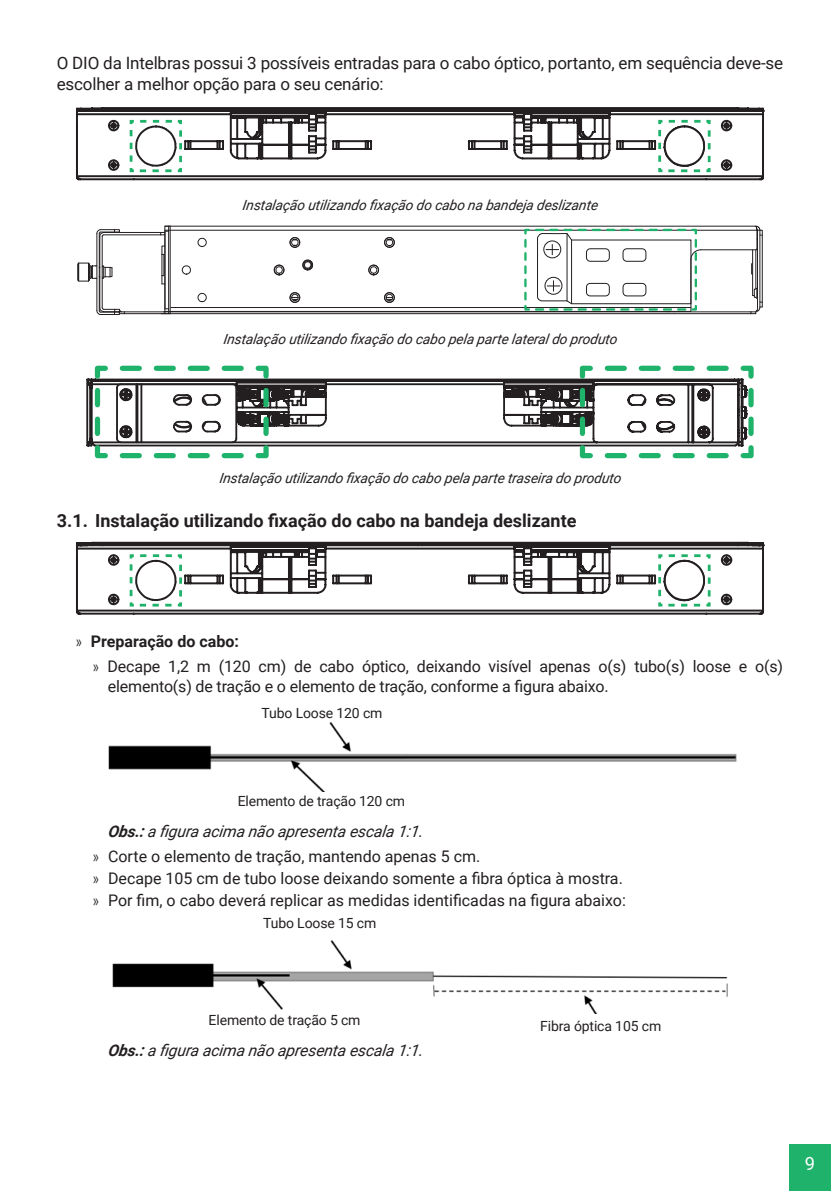
<style>
.page{position:relative;width:840px;height:1191px;background:#fff}
.page>*{position:absolute;margin:0;border:0;box-sizing:border-box;transform-origin:0 0}
.t1{font:18.2px "Roboto";color:#fff}
.t2{font:700 18px "Roboto";color:#231f20}
._0__Corpo_de_texto{font:17px/20.4px "Roboto";letter-spacing:-.01em;color:#231f20}
.t3{font:16px/20.4px "Roboto";color:#231f20}
._0__Corpo_de_texto-2{font:italic 16px "Roboto";color:#231f20}
.t4{font:700 16px "Roboto";color:#231f20}
._7__Legenda{font:italic 14px "Roboto";color:#231f20}
._7__Legenda-2{font:14px "Roboto";letter-spacing:-.01em;color:#231f20}
.s1{font-family:"Frutiger LT Std";font-weight:300;font-stretch:condensed}
.s2{font-weight:700}
</style>
<div class="page">
<div style="left:788px;top:1144px;width:42px;height:47px;background:#1eb26a"></div>
<svg style="left:76px;top:107px;width:689px;height:74px"></svg>
<svg style="left:108px;top:120px;width:11px;height:11px"></svg>
<svg style="left:108px;top:160px;width:11px;height:10px"></svg>
<svg style="left:721px;top:160px;width:10px;height:10px"></svg>
<svg style="left:721px;top:120px;width:10px;height:11px"></svg>
<svg style="left:128px;top:118px;width:55px;height:56px"></svg>
<svg style="left:656px;top:118px;width:55px;height:56px"></svg>
<hr style="left:124px;top:313px;width:41px;height:1px;background:#231f20">
<hr style="left:124px;top:311px;width:41px;height:1px;background:#231f20">
<hr style="left:102px;top:236px;width:1px;height:72px;background:#231f20">
<hr style="left:104px;top:232px;width:56px;height:1px;background:#231f20">
<hr style="left:104px;top:234px;width:56px;height:1px;background:#231f20">
<hr style="left:99px;top:233px;width:1px;height:77px;background:#231f20">
<hr style="left:96px;top:233px;width:1px;height:77px;background:#231f20">
<svg style="left:77px;top:261px;width:36px;height:22px"></svg>
<svg style="left:96px;top:229px;width:24px;height:9px"></svg>
<svg style="left:96px;top:307px;width:29px;height:8px"></svg>
<svg style="left:160px;top:225px;width:602px;height:89px"></svg>
<hr style="left:570px;top:240px;width:1px;height:64px;background:#231f20">
<svg style="left:86px;top:378px;width:662px;height:69px"></svg>
<svg style="left:577px;top:442px;width:148px;height:17px"></svg>
<svg style="left:577px;top:365px;width:18px;height:68px"></svg>
<svg style="left:607px;top:365px;width:147px;height:16px"></svg>
<svg style="left:737px;top:390px;width:17px;height:69px"></svg>
<svg style="left:92px;top:365px;width:179px;height:94px"></svg>
<svg style="left:76px;top:541px;width:689px;height:74px"></svg>
<svg style="left:108px;top:554px;width:11px;height:11px"></svg>
<svg style="left:108px;top:594px;width:11px;height:10px"></svg>
<svg style="left:721px;top:594px;width:10px;height:10px"></svg>
<svg style="left:721px;top:554px;width:10px;height:11px"></svg>
<svg style="left:128px;top:553px;width:55px;height:55px"></svg>
<svg style="left:656px;top:553px;width:55px;height:55px"></svg>
<img style="left:108px;top:722px;width:629px;height:69px">
<img style="left:112px;top:940px;width:616px;height:73px">
<p class="_0__Corpo_de_texto" style="left:57px;top:53px;width:727px">O DIO da Intelbras possui 3 possíveis entradas para o cabo óptico, portanto, em sequência deve-se escolher a melhor opção para o seu cenário:</p>
<p class="_7__Legenda" style="left:242px;top:196px;width:359px">Instalação utilizando fixação do cabo na bandeja deslizante</p>
<p class="_7__Legenda" style="left:223px;top:329px;width:398px">Instalação utilizando fixação do cabo p ela p arte lateraldo p roduto</p>
<p class="_7__Legenda" style="left:219px;top:468px;width:406px">Instalação utilizando fixação do cabo p ela p arte traseira do p roduto</p>
<p class="t2" style="left:57px;top:508px;width:521px">3.1. Instalação utilizando fixação do cabo na bandeja deslizante</p>
<p class="t4" style="left:75px;top:630px;width:165px"><span class="s1">»</span> Preparação do cabo:</p>
<p class="t3" style="left:108px;top:655px;width:676px;text-indent:-16px"><span class="s1">»</span> Decape 1,2 m (120 cm) de cabo óptico, deixando visível apenas o(s) tubo(s) loose e o(s) elemento(s) de tração e o elemento de tração, conforme a figura abaixo.</p>
<p class="_7__Legenda-2" style="left:261px;top:703px;width:122px">Tubo Loose 120 cm</p>
<p class="_7__Legenda-2" style="left:238px;top:791px;width:169px">Elemento de tração 120 cm</p>
<p class="_0__Corpo_de_texto-2" style="left:108px;top:819px;width:320px"><span class="s2">Obs.:</span>a figura acima não apresenta escala 1:1.</p>
<p class="t3" style="left:92px;top:845px;width:389px"><span class="s1">»</span> Corte o elemento de tração, mantendo apenas 5 cm.</p>
<p class="t3" style="left:92px;top:867px;width:532px"><span class="s1">»</span> Decape 105 cm de tubo loose deixando somente a fibra óptica à mostra.</p>
<p class="t3" style="left:92px;top:889px;width:535px"><span class="s1">»</span> Por fim, o cabo deverá replicar as medidas identificadas na figura abaixo:</p>
<p class="_7__Legenda-2" style="left:263px;top:913px;width:115px">Tubo Loose 15 cm</p>
<p class="_7__Legenda-2" style="left:208px;top:1010px;width:153px">Elemento de tração 5 cm</p>
<p class="_7__Legenda-2" style="left:540px;top:1016px;width:122px">Fibra óptica 105 cm</p>
<p class="_0__Corpo_de_texto-2" style="left:108px;top:1039px;width:320px"><span class="s2">Obs.:</span>a figura acima não apresenta escala 1:1.</p>
<p class="t1" style="left:804px;top:1151px;width:12px">9</p>
</div>
